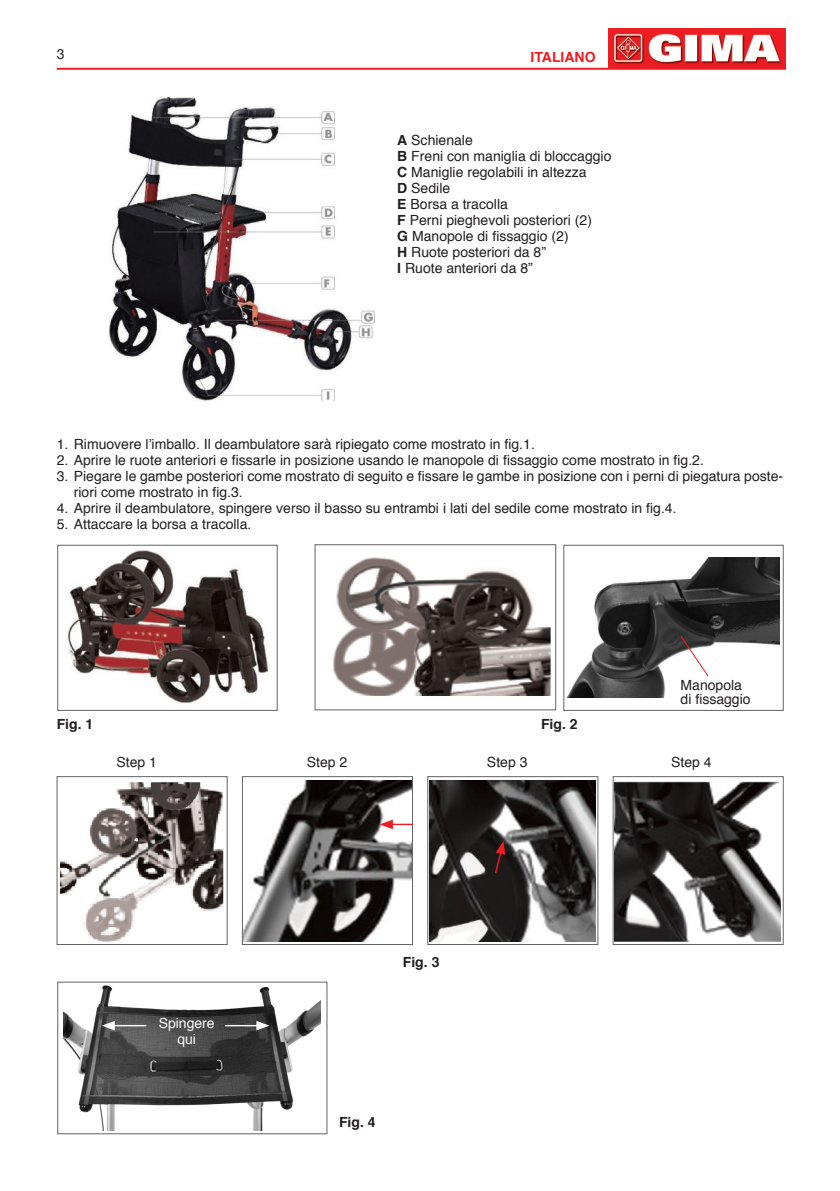
<style>
.page{position:relative;width:840px;height:1191px;background:#fff}
.page>*{position:absolute;margin:0;border:0;box-sizing:border-box;transform-origin:0 0}
.t1{font:14px/16px "Helvetica";color:#231f20}
.t2{font:700 14px "Helvetica";color:#231f20}
.t3{font:14px/16px "Helvetica";color:#fff;text-align:center}
.t4{font:700 14px "Helvetica";color:#ee1d23}
.t5{font:14px "Helvetica Neue LT Std";color:#231f20}
.s1{font-weight:700}
</style>
<div class="page">
<hr style="left:57px;top:68px;width:728px;height:2px;background:#ee1d23">
<img style="left:608px;top:28px;width:176px;height:40px">
<img style="left:109px;top:97px;width:265px;height:304px">
<img style="left:67px;top:551px;width:202px;height:152px">
<div style="left:57px;top:545px;width:220px;height:166px;border:1px solid #636366"></div>
<img style="left:333px;top:557px;width:217px;height:138px">
<div style="left:314px;top:544px;width:242px;height:166px;border:1px solid #636366"></div>
<img style="left:567px;top:557px;width:211px;height:140px">
<div style="left:563px;top:545px;width:220px;height:166px;border:1px solid #636366"></div>
<img style="left:60px;top:782px;width:163px;height:159px">
<div style="left:56px;top:776px;width:171px;height:169px;border:1px solid #636366"></div>
<img style="left:244px;top:780px;width:167px;height:161px">
<div style="left:242px;top:776px;width:171px;height:169px;border:1px solid #636366"></div>
<img style="left:430px;top:780px;width:165px;height:161px">
<div style="left:427px;top:776px;width:171px;height:169px;border:1px solid #636366"></div>
<img style="left:614px;top:781px;width:166px;height:160px">
<div style="left:612px;top:776px;width:171px;height:169px;border:1px solid #636366"></div>
<img style="left:63px;top:985px;width:257px;height:145px">
<div style="left:57px;top:981px;width:270px;height:153px;border:1px solid #636366"></div>
<svg style="left:679px;top:635px;width:29px;height:42px"></svg>
<hr style="left:389px;top:823px;width:23px;height:2px;background:#ee1d23">
<svg style="left:379px;top:819px;width:13px;height:10px"></svg>
<svg style="left:494px;top:840px;width:11px;height:34px"></svg>
<hr style="left:112px;top:1025px;width:34px;height:1px;background:#fff">
<svg style="left:101px;top:1020px;width:14px;height:10px"></svg>
<hr style="left:225px;top:1025px;width:34px;height:1px;background:#fff">
<svg style="left:256px;top:1020px;width:13px;height:10px"></svg>
<p class="t5" style="left:57px;top:46px;width:9px">3</p>
<p class="t4" style="left:530px;top:45px;width:67px">ITALIANO</p>
<p class="t1" style="left:397px;top:132px;width:77px"><span class="s1">A</span> Schienale</p>
<p class="t1" style="left:397px;top:148px;width:215px"><span class="s1">B</span> Freni con maniglia di bloccaggio</p>
<p class="t1" style="left:397px;top:164px;width:191px"><span class="s1">C</span> Maniglie regolabili in altezza</p>
<p class="t1" style="left:397px;top:180px;width:54px"><span class="s1">D</span> Sedile</p>
<p class="t1" style="left:397px;top:196px;width:112px"><span class="s1">E</span> Borsa a tracolla</p>
<p class="t1" style="left:397px;top:212px;width:196px"><span class="s1">F</span> Perni pieghevoli posteriori (2)</p>
<p class="t1" style="left:397px;top:228px;width:173px"><span class="s1">G</span> Manopole di fissaggio (2)</p>
<p class="t1" style="left:397px;top:244px;width:150px"><span class="s1">H</span> Ruote posteriori da 8”</p>
<p class="t1" style="left:397px;top:260px;width:137px"><span class="s1">I</span> Ruote anteriori da 8”</p>
<p class="t1" style="left:57px;top:436px;width:479px">1. Rimuovere l’imballo. Il deambulatore sarà ripiegato come mostrato in fig.1.</p>
<p class="t1" style="left:57px;top:452px;width:648px">2. Aprire le ruote anteriori e fissarle in posizione usando le manopole di fissaggio come mostrato in fig.2.</p>
<p class="t1" style="left:74px;top:468px;width:710px;text-indent:-17px">3. Piegare le gambe posteriori come mostrato di seguito e fissare le gambe in posizione con i perni di piegatura poste&shy;riori come mostrato in fig.3.</p>
<p class="t1" style="left:57px;top:500px;width:621px">4. Aprire il deambulatore, spingere verso il basso su entrambi i lati del sedile come mostrato in fig.4.</p>
<p class="t1" style="left:57px;top:516px;width:196px">5. Attaccare la borsa a tracolla.</p>
<p class="t1" style="left:680px;top:677px;width:63px">Manopola</p>
<p class="t1" style="left:680px;top:691px;width:72px">di fissaggio</p>
<p class="t2" style="left:57px;top:712px;width:38px">Fig. 1</p>
<p class="t2" style="left:540px;top:712px;width:38px">Fig. 2</p>
<p class="t1" style="left:116px;top:754px;width:42px">Step 1</p>
<p class="t1" style="left:306px;top:754px;width:42px">Step 2</p>
<p class="t1" style="left:486px;top:754px;width:42px">Step 3</p>
<p class="t1" style="left:670px;top:754px;width:42px">Step 4</p>
<p class="t3" style="left:158px;top:1015px;width:58px">Spingere qui</p>
<p class="t2" style="left:402px;top:950px;width:38px">Fig. 3</p>
<p class="t2" style="left:339px;top:1110px;width:38px">Fig. 4</p>
</div>
